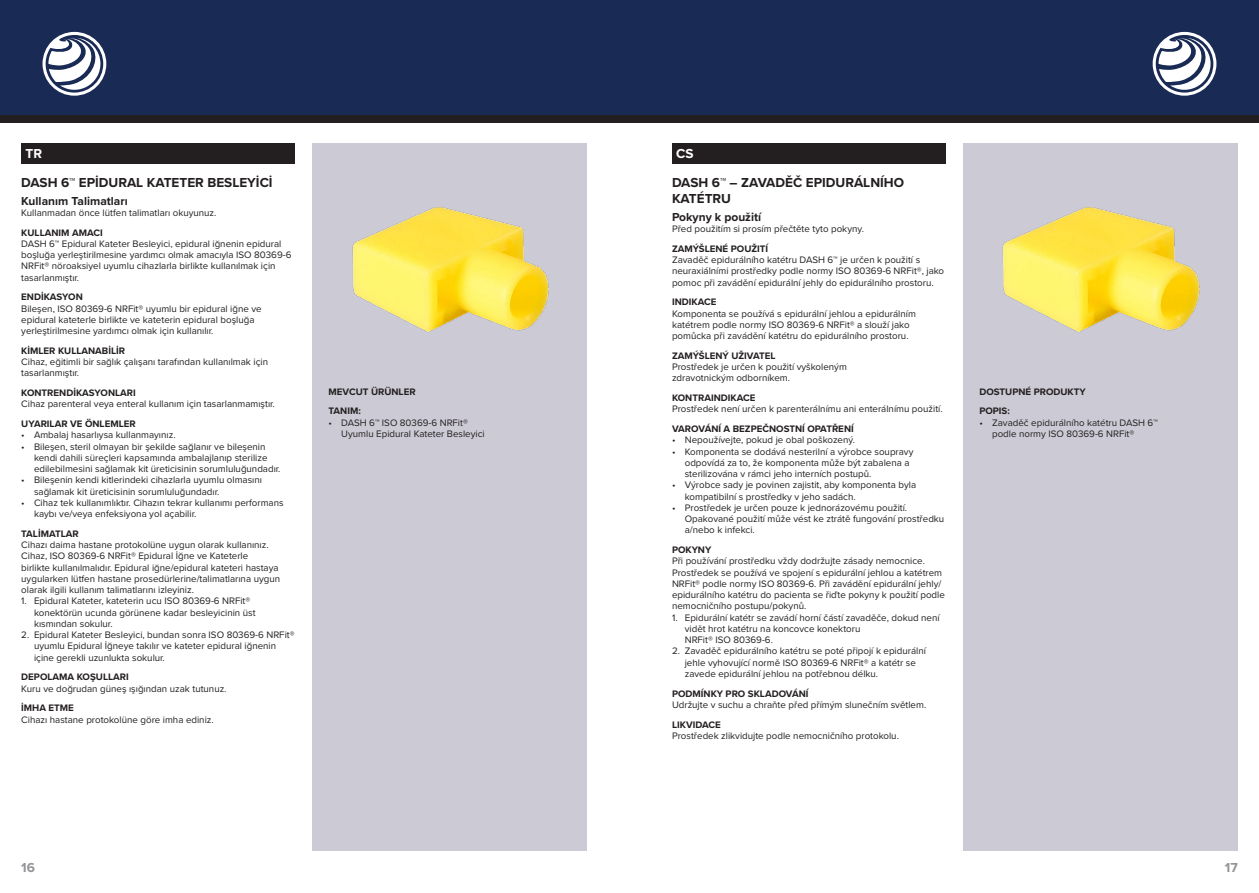
<style>
.page{position:relative;width:1259px;height:893px;background:#fff}
.page>*{position:absolute;margin:0;border:0;box-sizing:border-box;transform-origin:0 0}
.t1{font:700 13.5px/16.2px "Proxima Nova";color:#231f20}
.t2{font:700 13.5px "Proxima Nova";color:#939598}
.t3{font:700 13.5px "Proxima Nova";color:#fff}
.t4{font:700 12px "Proxima Nova";color:#231f20}
.t5{font:9.75px/11.2px "Proxima Nova";color:#231f20}
.t6{font:700 9.75px/19.8px "Proxima Nova";color:#231f20}
</style>
<div class="page">
<div style="left:0;top:0;width:1259px;height:115px;background:#192a54"></div>
<div style="left:0;top:115px;width:1259px;height:7px;background:#231f20"></div>
<svg style="left:43px;top:32px;width:63px;height:64px"></svg>
<svg style="left:1152px;top:32px;width:64px;height:64px"></svg>
<div style="left:21px;top:144px;width:274px;height:20px;background:#231f20"></div>
<div style="left:313px;top:143px;width:274px;height:708px;background:#cccad5"></div>
<div style="left:672px;top:144px;width:274px;height:20px;background:#231f20"></div>
<div style="left:963px;top:143px;width:274px;height:708px;background:#cccad5"></div>
<img style="left:352px;top:207px;width:197px;height:126px">
<img style="left:1002px;top:207px;width:198px;height:126px">
<h1 class="t3" style="left:26px;top:144px;width:18px">TR</h1>
<h1 class="t1" style="left:21px;top:174px;width:253px">DASH 6™ EPİDURAL KATETER BESLEYİCİ</h1>
<p class="t4" style="left:21px;top:192px;width:108px">Kullanım Talimatları</p>
<p class="t5" style="left:21px;top:207px;width:197px">Kullanmadan önce lütfen talimatları okuyunuz.</p>
<p class="t6" style="left:21px;top:222px;width:83px">KULLANIM AMACI</p>
<p class="t5" style="left:21px;top:238px;width:272px">DASH 6™ Epidural Kateter Besleyici, epidural iğnenin epidural boşluğa yerleştirilmesine yardımcı olmak amacıyla ISO 80369‑6<br>NRFit® nöroaksiyel uyumlu cihazlarla birlikte kullanılmak için tasarlanmıştır.</p>
<p class="t6" style="left:21px;top:287px;width:63px">ENDİKASYON</p>
<p class="t5" style="left:21px;top:302px;width:242px">Bileşen, ISO 80369-6 NRFit® uyumlu bir epidural iğne ve epidural kateterle birlikte ve kateterin epidural boşluğa yerleştirilmesine yardımcı olmak için kullanılır.</p>
<p class="t6" style="left:21px;top:340px;width:105px">KİMLER KULLANABİLİR</p>
<p class="t5" style="left:21px;top:356px;width:248px">Cihaz, eğitimli bir sağlık çalışanı tarafından kullanılmak için tasarlanmıştır.</p>
<p class="t6" style="left:21px;top:383px;width:116px">KONTRENDİKASYONLARI</p>
<p class="t5" style="left:21px;top:398px;width:255px">Cihaz parenteral veya enteral kullanım için tasarlanmamıştır.</p>
<p class="t6" style="left:21px;top:414px;width:116px">UYARILAR VE ÖNLEMLER</p>
<p class="t5" style="left:21px;top:429px;width:156px">• Ambalaj hasarlıysa kullanmayınız.</p>
<p class="t5" style="left:34px;top:440px;width:248px;text-indent:-13px">• Bileşen, steril olmayan bir şekilde sağlanır ve bileşenin kendi dahili süreçleri kapsamında ambalajlanıp sterilize edilebilmesini sağlamak kit üreticisinin sorumluluğundadır.</p>
<p class="t5" style="left:34px;top:474px;width:229px;text-indent:-13px">• Bileşenin kendi kitlerindeki cihazlarla uyumlu olmasını sağlamak kit üreticisinin sorumluluğundadır.</p>
<p class="t5" style="left:34px;top:497px;width:251px;text-indent:-13px">• Cihaz tek kullanımlıktır. Cihazın tekrar kullanımı performans kaybı ve/veya enfeksiyona yol açabilir.</p>
<p class="t6" style="left:21px;top:523px;width:59px">TALİMATLAR</p>
<p class="t5" style="left:21px;top:539px;width:260px">Cihazı daima hastane protokolüne uygun olarak kullanınız.<br>Cihaz, ISO 80369-6 NRFit® Epidural İğne ve Kateterle<br>birlikte kullanılmalıdır. Epidural iğne/epidural kateteri hastaya uygularken lütfen hastane prosedürlerine/talimatlarına uygun olarak ilgili kullanım talimatlarını izleyiniz.</p>
<p class="t5" style="left:34px;top:595px;width:223px;text-indent:-13px">1. Epidural Kateter, kateterin ucu ISO 80369-6 NRFit® konektörün ucunda görünene kadar besleyicinin üst kısmından sokulur.</p>
<p class="t5" style="left:34px;top:629px;width:262px;text-indent:-13px">2. Epidural Kateter Besleyici, bundan sonra ISO 80369-6 NRFit® uyumlu Epidural İğneye takılır ve kateter epidural iğnenin içine gerekli uzunlukta sokulur.</p>
<p class="t6" style="left:21px;top:667px;width:109px">DEPOLAMA KOŞULLARI</p>
<p class="t5" style="left:21px;top:682px;width:207px">Kuru ve doğrudan güneş ışığından uzak tutunuz.</p>
<p class="t6" style="left:21px;top:698px;width:54px">İMHA ETME</p>
<p class="t5" style="left:21px;top:713px;width:194px">Cihazı hastane protokolüne göre imha ediniz.</p>
<p class="t6" style="left:328px;top:381px;width:89px">MEVCUT ÜRÜNLER<br>TANIM:</p>
<p class="t5" style="left:341px;top:416px;width:145px;text-indent:-13px">• DASH 6™ ISO 80369-6 NRFit®<br>Uyumlu Epidural Kateter Besleyici</p>
<h1 class="t3" style="left:676px;top:144px;width:19px">CS</h1>
<h1 class="t1" style="left:672px;top:174px;width:233px">DASH 6™ – ZAVADĚČ EPIDURÁLNÍHO<br>KATÉTRU</h1>
<p class="t4" style="left:672px;top:208px;width:91px">Pokyny k použití</p>
<p class="t5" style="left:672px;top:223px;width:193px">Před použitím si prosím přečtěte tyto pokyny.</p>
<p class="t6" style="left:672px;top:238px;width:98px">ZAMÝŠLENÉ POUŽITÍ</p>
<p class="t5" style="left:672px;top:254px;width:274px">Zavaděč epidurálního katétru DASH 6™ je určen k použití s neuraxiálními prostředky podle normy ISO 80369‑6 NRFit®, jako pomoc při zavádění epidurální jehly do epidurálního prostoru.</p>
<p class="t6" style="left:672px;top:292px;width:46px">INDIKACE</p>
<p class="t5" style="left:672px;top:307px;width:245px">Komponenta se používá s epidurální jehlou a epidurálním katétrem podle normy ISO 80369-6 NRFit® a slouží jako pomůcka při zavádění katétru do epidurálního prostoru.</p>
<p class="t6" style="left:672px;top:345px;width:105px">ZAMÝŠLENÝ UŽIVATEL</p>
<p class="t5" style="left:672px;top:361px;width:176px">Prostředek je určen k použití vyškoleným zdravotnickým odborníkem.</p>
<p class="t6" style="left:672px;top:388px;width:85px">KONTRAINDIKACE</p>
<p class="t5" style="left:672px;top:403px;width:272px">Prostředek není určen k parenterálnímu ani enterálnímu použití.</p>
<p class="t6" style="left:672px;top:419px;width:183px">VAROVÁNÍ A BEZPEČNOSTNÍ OPATŘENÍ</p>
<p class="t5" style="left:672px;top:434px;width:184px">• Nepoužívejte, pokud je obal poškozený.</p>
<p class="t5" style="left:685px;top:445px;width:230px;text-indent:-13px">• Komponenta se dodává nesterilní a výrobce soupravy odpovídá za to, že komponenta může být zabalena a sterilizována v rámci jeho interních postupů.</p>
<p class="t5" style="left:685px;top:479px;width:233px;text-indent:-13px">• Výrobce sady je povinen zajistit, aby komponenta byla kompatibilní s prostředky v jeho sadách.</p>
<p class="t5" style="left:685px;top:502px;width:261px;text-indent:-13px">• Prostředek je určen pouze k jednorázovému použití.<br>Opakované použití může vést ke ztrátě fungování prostředku a/nebo k infekci.</p>
<p class="t6" style="left:672px;top:540px;width:41px">POKYNY</p>
<p class="t5" style="left:672px;top:555px;width:274px">Při používání prostředku vždy dodržujte zásady nemocnice.<br>Prostředek se používá ve spojení s epidurální jehlou a katétrem NRFit® podle normy ISO 80369-6. Při zavádění epidurální jehly/ epidurálního katétru do pacienta se řiďte pokyny k použití podle nemocničního postupu/pokynů.</p>
<p class="t5" style="left:685px;top:611px;width:256px;text-indent:-13px">1. Epidurální katétr se zavádí horní částí zavaděče, dokud není vidět hrot katétru na koncovce konektoru<br>NRFit® ISO 80369-6.</p>
<p class="t5" style="left:685px;top:645px;width:243px;text-indent:-13px">2. Zavaděč epidurálního katétru se poté připojí k epidurální jehle vyhovující normě ISO 80369-6 NRFit® a katétr se zavede epidurální jehlou na potřebnou délku.</p>
<p class="t6" style="left:672px;top:683px;width:138px">PODMÍNKY PRO SKLADOVÁNÍ</p>
<p class="t5" style="left:672px;top:699px;width:256px">Udržujte v suchu a chraňte před přímým slunečním světlem.</p>
<p class="t6" style="left:672px;top:714px;width:50px">LIKVIDACE</p>
<p class="t5" style="left:672px;top:730px;width:228px">Prostředek zlikvidujte podle nemocničního protokolu.</p>
<p class="t6" style="left:979px;top:381px;width:108px">DOSTUPNÉ PRODUKTY<br>POPIS:</p>
<p class="t5" style="left:992px;top:416px;width:167px;text-indent:-13px">• Zavaděč epidurálního katétru DASH 6™ podle normy ISO 80369-6 NRFit®</p>
<h1 class="t2" style="left:21px;top:857px;width:15px">16</h1>
<h1 class="t2" style="left:1224px;top:857px;width:14px">17</h1>
</div>
